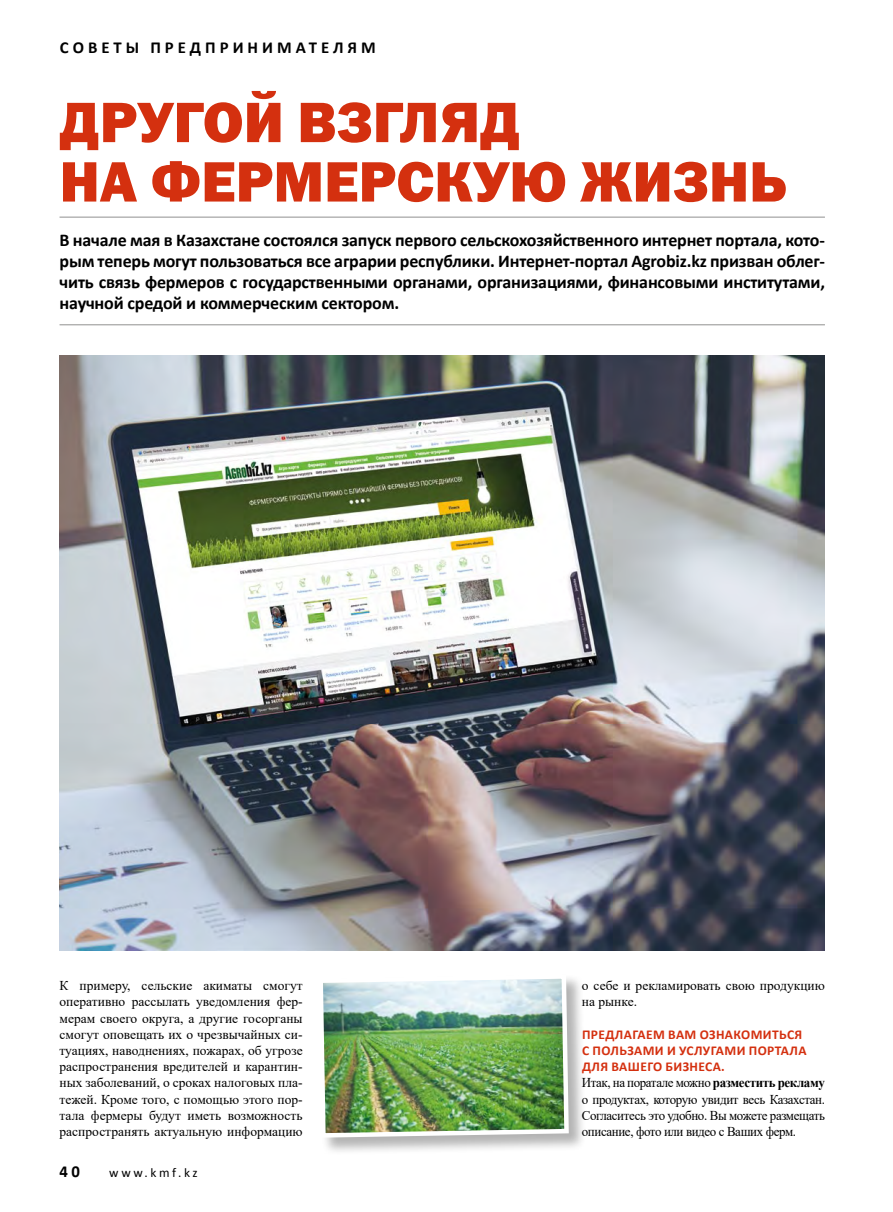
<style>
.page{position:relative;width:893px;height:1212px;background:#fff}
.page>*{position:absolute;margin:0;border:0;box-sizing:border-box;transform-origin:0 0}
.t1{font:800 57.3px/59.4px "DS Franklin Gothic";color:#d4300f}
.t2{font:700 18px/21px "Calibri";letter-spacing:-.01em;color:#000;text-align:justify}
.t3{font:700 16.8px "Calibri";letter-spacing:.24em;color:#000}
.t4{font:13.5px/16.2px "Times New Roman";color:#000;text-align:justify}
.t5{font:13.5px/16.2px "Times New Roman";color:#000;text-align:justify;scale:.96 1}
.t6{font:700 13.5px/16.2px "Calibri";letter-spacing:.03em;color:#d4300f}
.t7{font:13.2px "Calibri";letter-spacing:.2em;color:#000}
.s1{font-weight:700}
</style>
<div class="page">
<hr style="left:60px;top:217px;width:765px;height:1px;background:#9d9d9c">
<hr style="left:60px;top:324px;width:765px;height:1px;background:#9d9d9c">
<img style="left:60px;top:355px;width:765px;height:596px">
<div style="left:318px;top:974px;width:269px;height:182px;background:#000;opacity:.3"></div>
<img style="left:318px;top:974px;width:253px;height:166px">
<p class="t3" style="left:60px;top:37px;width:317px">советы предприн имателям</p>
<h1 class="t1" style="left:60px;top:92px;width:729px">Другой взгляд<br>на фермерскую жизнь</h1>
<p class="t2" style="left:60px;top:230px;width:767px">В начале мая в Казахстане состоялся запуск первого сельскохозяйственного интернет портала, кото&shy;рым теперь могут пользоваться все аграрии республики. Интернет-портал Agrobiz.kz призван облег&shy;чить связь фермеров с государственными органами, организациями, финансовыми институтами, научной средой и коммерческим сектором.</p>
<p class="t4" style="left:60px;top:977px;width:245px">К примеру, сельские акиматы смогут оперативно рассылать уведомления фер&shy;мерам своего округа, а другие госорганы смогут оповещать их о чрезвычайных си&shy;туациях, наводнениях, пожарах, об угрозе распространения вредителей и карантин&shy;ных заболеваний, о сроках налоговых пла&shy;тежей. Кроме того, с помощью этого пор&shy;тала фермеры будут иметь возможность распространять актуальную информацию</p>
<p class="t4" style="left:582px;top:977px;width:245px">о себе и рекламировать свою продукцию на рынке.</p>
<p class="t6" style="left:582px;top:1026px;width:226px">Предлагаем Вам ознакомиться с пользами и услугами портала для Вашего бизнеса.</p>
<p class="t5" style="left:582px;top:1074px;width:255px">Итак, на поратале можно <span class="s1">разместить рекламу </span>о продуктах, которую увидит весь Казахстан.<br>Согласитесь это удобно. Вы можете размещать описание, фото или видео с Ваших ферм.</p>
<p class="t3" style="left:60px;top:1160px;width:22px">40</p>
<p class="t7" style="left:109px;top:1164px;width:90px">www.kmf.kz</p>
</div>
